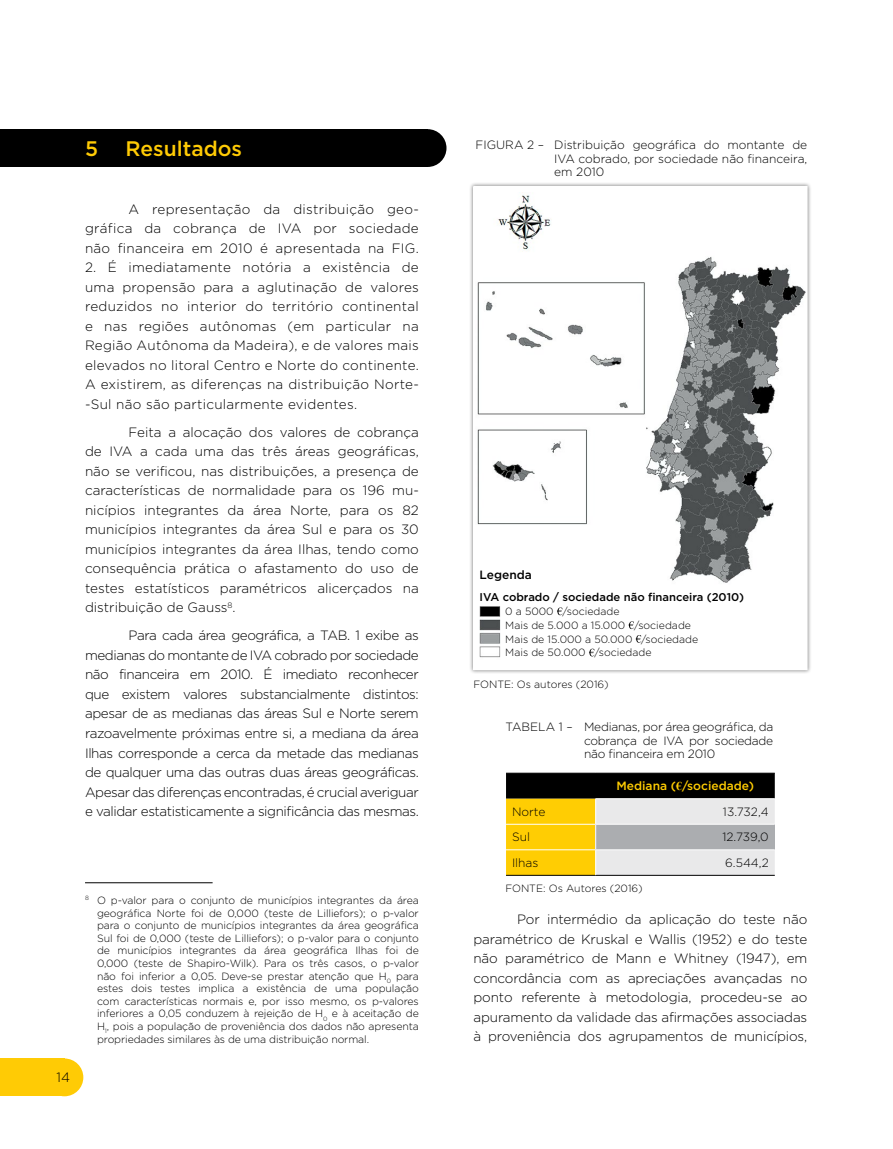
<style>
.page{position:relative;width:893px;height:1149px;background:#fff}
.page>*{position:absolute;margin:0;border:0;box-sizing:border-box;transform-origin:0 0}
.t1{font:500 21px "Gotham";color:#ffcb05}
.t2{font:300 13.5px/19.5px "Gotham";color:#000;text-align:justify}
.t3{font:300 13.5px/19.5px "Gotham";letter-spacing:.02em;color:#000}
.t4{font:300 12px/13.5px "Gotham";letter-spacing:-.01em;color:#000;text-align:justify}
.t5{font:500 12px "Gotham";color:#ffcd03}
.t6{font:500 12px "Gotham";color:#000}
.t7{font:500 11.25px "Gotham";color:#000}
.t8{font:300 10.5px/12.6px "Gotham";color:#000;text-align:justify}
.s1{font-family:"Times New Roman";font-weight:700}
</style>
<div class="page">
<div style="left:0;top:1058px;width:64px;height:37px;background:#ffcb05"></div>
<div style="left:46px;top:1058px;width:37px;height:37px;background:#ffcb05;border-radius:50%"></div>
<div style="left:0;top:129px;width:428px;height:38px;background:#000"></div>
<div style="left:409px;top:129px;width:37px;height:38px;background:#000;border-radius:50%"></div>
<hr style="left:85px;top:882px;width:128px;height:1px;background:#000">
<div style="left:469px;top:182px;width:343px;height:492px;background:#000;opacity:.5"></div>
<div style="left:474px;top:186px;width:333px;height:483px;background:#fff"></div>
<img style="left:477px;top:192px;width:329px;height:466px">
<div style="left:473px;top:186px;width:335px;height:484px;border:1px solid #fff"></div>
<svg style="left:557px;top:607px;width:5px;height:8px"></svg>
<svg style="left:628px;top:621px;width:13px;height:21px"></svg>
<svg style="left:589px;top:648px;width:5px;height:8px"></svg>
<svg style="left:506px;top:773px;width:269px;height:102px;background:#ab9f6f"></svg>
<hr style="left:506px;top:772px;width:90px;height:1px;background:#000">
<hr style="left:596px;top:772px;width:179px;height:1px;background:#000">
<h1 class="t1" style="left:85px;top:136px;width:15px">5</h1>
<h1 class="t1" style="left:126px;top:136px;width:118px">Resultados</h1>
<p class="t3" style="left:85px;top:199px;width:335px;text-indent:43px">A representação da distribuição geo&shy;gráfica da cobrança de IVA por sociedade não financeira em 2010 é apresentada na FIG.</p>
<p class="t2" style="left:85px;top:257px;width:335px">2. É imediatamente notória a existência de uma propensão para a aglutinação de valores reduzidos no interior do território continental e nas regiões autônomas (em particular na Região Autônoma da Madeira), e de valores mais elevados no litoral Centro e Norte do continente.<br>A existirem, as diferenças na distribuição Norte--Sul não são particularmente evidentes.</p>
<p class="t2" style="left:85px;top:422px;width:335px;text-align:left;text-indent:43px">Feita a alocação dos valores de cobrança de IVA a cada uma das três áreas geográficas, não se verificou, nas distribuições, a presença de características de normalidade para os 196 mu&shy;nicípios integrantes da área Norte, para os 82 municípios integrantes da área Sul e para os 30 municípios integrantes da área Ilhas, tendo como consequência prática o afastamento do uso de testes estatísticos paramétricos alicerçados na distribuição de Gauss<sup>8</sup>.</p>
<p class="t2" style="left:85px;top:625px;width:335px;text-indent:43px">Para cada área geográfica, a TAB. 1 exibe as medianas do montante de IVA cobrado por sociedade não financeira em 2010. É imediato reconhecer que existem valores substancialmente distintos: apesar de as medianas das áreas Sul e Norte serem razoavelmente próximas entre si, a mediana da área Ilhas corresponde a cerca da metade das medianas de qualquer uma das outras duas áreas geográficas.<br>Apesar das diferenças encontradas, é crucial averiguar e validar estatisticamente a significância das mesmas.</p>
<p class="t2" style="left:57px;top:1067px;width:15px">14</p>
<p class="t8" style="left:97px;top:893px;width:323px;text-indent:-12px"><sup>8</sup> O p-valor para o conjunto de municípios integrantes da área geográfica Norte foi de 0,000 (teste de Lilliefors); o p-valor para o conjunto de municípios integrantes da área geográfica Sul foi de 0,000 (teste de Lilliefors); o p-valor para o conjunto de municípios integrantes da área geográfica Ilhas foi de 0,000 (teste de Shapiro-Wilk). Para os três casos, o p-valor não foi inferior a 0,05. Deve-se prestar atenção que H<sub>0</sub> para estes dois testes implica a existência de uma população com características normais e, por isso mesmo, os p-valores inferiores a 0,05 conduzem à rejeição de H<sub>0</sub> e à aceitação de H<sub>1</sub>, pois a população de proveniência dos dados não apresenta propriedades similares às de uma distribuição normal.</p>
<p class="t4" style="left:554px;top:138px;width:255px;text-indent:-79px">FIGURA 2 – Distribuição geográfica do montante de IVA cobrado, por sociedade não financeira, em 2010</p>
<p class="t6" style="left:480px;top:567px;width:54px">Legenda</p>
<p class="t7" style="left:480px;top:590px;width:266px">IVA cobrado / sociedade não financeira (2010)</p>
<p class="t8" style="left:505px;top:604px;width:195px;line-height:13.6px;text-align:left">0 a 5000 /sociedade<br>Mais de 5.000 a 15.000 /sociedade<br>Mais de 15.000 a 50.000 /sociedade<br>Mais de 50.000 /sociedade</p>
<p class="t8" style="left:473px;top:677px;width:137px">FONTE: Os autores (2016)</p>
<p class="t4" style="left:584px;top:720px;width:191px;text-indent:-79px">TABELA 1 – Medianas, por área geográfica, da cobrança de IVA por sociedade não financeira em 2010</p>
<p class="t5" style="left:616px;top:779px;width:139px">Mediana (<span class="s1">€</span>/sociedade)</p>
<p class="t4" style="left:512px;top:804px;width:35px">Norte</p>
<p class="t4" style="left:723px;top:804px;width:47px">13.732,4</p>
<p class="t4" style="left:512px;top:830px;width:20px">Sul</p>
<p class="t4" style="left:722px;top:830px;width:48px">12.739,0</p>
<p class="t4" style="left:512px;top:855px;width:28px">Ilhas</p>
<p class="t4" style="left:725px;top:855px;width:45px">6.544,2</p>
<p class="t8" style="left:505px;top:881px;width:139px">FONTE: Os Autores (2016)</p>
<p class="t2" style="left:473px;top:909px;width:335px;text-indent:43px">Por intermédio da aplicação do teste não paramétrico de Kruskal e Wallis (1952) e do teste não paramétrico de Mann e Whitney (1947), em concordância com as apreciações avançadas no ponto referente à metodologia, procedeu-se ao apuramento da validade das afirmações associadas à proveniência dos agrupamentos de municípios,</p>
</div>
